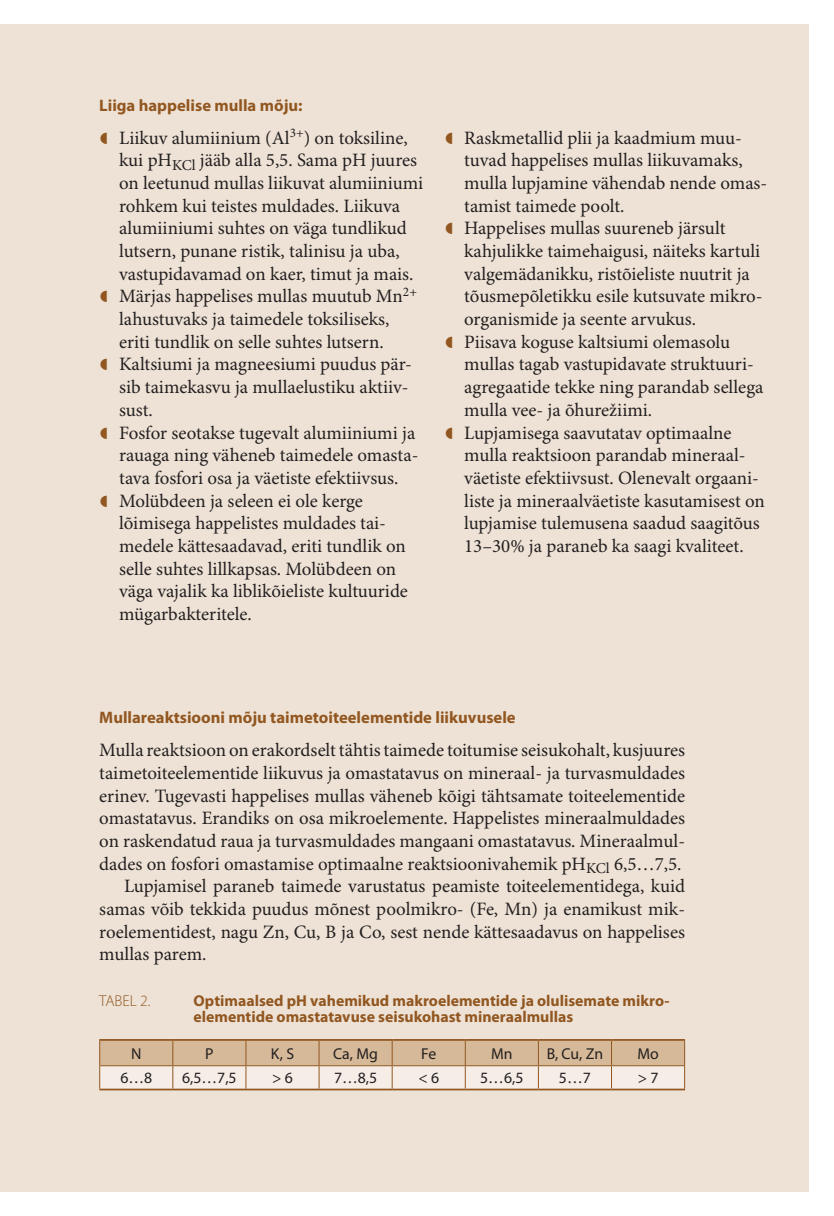
<style>
.page{position:relative;width:834px;height:1216px;background:#fff}
.page>*{position:absolute;margin:0;border:0;box-sizing:border-box;transform-origin:0 0}
.t1{font:18.9px/22.8px "Minion Pro";color:#231f20}
.t2{font:700 16.62px "Myriad Pro";color:#925721}
.t3{font:700 15.75px/15.8px "Myriad Pro";color:#925721}
.t4{font:15.75px "Myriad Pro";color:#231f20}
.t5{font:300 15.75px "Myriad Pro";color:#925721}
</style>
<div class="page">
<div style="left:0;top:25px;width:809px;height:1167px;background:#ede2d5"></div>
<hr style="left:99px;top:1038px;width:74px;height:2px;background:#925721">
<hr style="left:173px;top:1038px;width:73px;height:2px;background:#925721">
<hr style="left:246px;top:1038px;width:73px;height:2px;background:#925721">
<hr style="left:319px;top:1038px;width:73px;height:2px;background:#925721">
<hr style="left:392px;top:1038px;width:73px;height:2px;background:#925721">
<hr style="left:465px;top:1038px;width:73px;height:2px;background:#925721">
<hr style="left:538px;top:1038px;width:73px;height:2px;background:#925721">
<hr style="left:611px;top:1038px;width:74px;height:2px;background:#925721">
<svg style="left:99px;top:1039px;width:586px;height:49px;background:#dec8b1"></svg>
<hr style="left:99px;top:1088px;width:74px;height:2px;background:#925721">
<hr style="left:173px;top:1088px;width:73px;height:2px;background:#925721">
<hr style="left:246px;top:1088px;width:73px;height:2px;background:#925721">
<hr style="left:319px;top:1088px;width:73px;height:2px;background:#925721">
<hr style="left:392px;top:1088px;width:73px;height:2px;background:#925721">
<hr style="left:465px;top:1088px;width:73px;height:2px;background:#925721">
<hr style="left:538px;top:1088px;width:73px;height:2px;background:#925721">
<hr style="left:611px;top:1088px;width:74px;height:2px;background:#925721">
<p class="t2" style="left:99px;top:96px;width:205px">Liiga happelise mulla mõju:</p>
<p class="t1" style="left:119px;top:127px;width:305px">Liikuv alumiinium (Al<sup>3+</sup>) on toksiline, kui pH<sub>KCl</sub> jääb alla 5,5. Sama pH juures on leetunud mullas liikuvat alumiiniumi rohkem kui teistes muldades. Liikuva alumiiniumi suhtes on väga tundlikud lutsern, punane ristik, talinisu ja uba, vastupidavamad on kaer, timut ja mais.<br>Märjas happelises mullas muutub Mn<sup>2+ </sup>lahustuvaks ja taimedele toksiliseks, eriti tundlik on selle suhtes lutsern.<br>Kaltsiumi ja magneesiumi puudus pär&shy;sib taimekasvu ja mullaelustiku aktiiv&shy;sust.<br>Fosfor seotakse tugevalt alumiiniumi ja rauaga ning väheneb taimedele omasta&shy;tava fosfori osa ja väetiste efektiivsus.<br>Molübdeen ja seleen ei ole kerge lõimisega happelistes muldades tai&shy;medele kättesaadavad, eriti tundlik on selle suhtes lillkapsas. Molübdeen on väga vajalik ka liblikõieliste kultuuride mügarbakteritele.</p>
<p class="t1" style="left:464px;top:127px;width:304px">Raskmetallid plii ja kaadmium muu&shy;tuvad happelises mullas liikuvamaks, mulla lupjamine vähendab nende omas&shy;tamist taimede poolt.<br>Happelises mullas suureneb järsult kahjulikke taimehaigusi, näiteks kartuli valgemädanikku, ristõieliste nuutrit ja tõusmepõletikku esile kutsuvate mikro&shy;organismide ja seente arvukus.<br>Piisava koguse kaltsiumi olemasolu mullas tagab vastupidavate struktuuri&shy;agregaatide tekke ning parandab sellega mulla vee- ja õhurežiimi.<br>Lupjamisega saavutatav optimaalne mulla reaktsioon parandab mineraal&shy;väetiste efektiivsust. Olenevalt orgaani&shy;liste ja mineraalväetiste kasutamisest on lupjamise tulemusena saadud saagitõus 13–30% ja paraneb ka saagi kvaliteet.</p>
<p class="t2" style="left:99px;top:708px;width:418px">Mullareaktsiooni mõju taimetoiteelementide liikuvusele</p>
<p class="t1" style="left:99px;top:739px;width:587px">Mulla reaktsioon on erakordselt tähtis taimede toitumise seisukohalt, kusjuures</p>
<p class="t1" style="left:99px;top:762px;width:587px">taimetoiteelementide liikuvus ja omastatavus on mineraal- ja turvasmuldades</p>
<p class="t1" style="left:99px;top:785px;width:587px">erinev. Tugevasti happelises mullas väheneb kõigi tähtsamate toiteelementide</p>
<p class="t1" style="left:99px;top:807px;width:587px">omastatavus. Erandiks on osa mikroelemente. Happelistes mineraalmuldades</p>
<p class="t1" style="left:99px;top:830px;width:587px">on raskendatud raua ja turvasmuldades mangaani omastatavus. Mineraalmul-</p>
<p class="t1" style="left:99px;top:853px;width:583px">dades on fosfori omastamise optimaalne reaktsioonivahemik pH<sub>KCl</sub> 6,5…7,5.</p>
<p class="t1" style="left:124px;top:875px;width:562px">Lupjamisel paraneb taimede varustatus peamiste toiteelementidega, kuid</p>
<p class="t1" style="left:99px;top:898px;width:587px">samas võib tekkida puudus mõnest poolmikro- (Fe, Mn) ja enamikust mik-</p>
<p class="t1" style="left:99px;top:921px;width:587px">roelementidest, nagu Zn, Cu, B ja Co, sest nende kättesaadavus on happelises</p>
<p class="t1" style="left:99px;top:943px;width:109px">mullas parem.</p>
<p class="t5" style="left:99px;top:992px;width:53px">TABEL 2.</p>
<p class="t3" style="left:193px;top:993px;width:477px">Optimaalsed pH vahemikud makroelementide ja olulisemate mikro&shy;elementide omastatavuse seisukohast mineraalmullas</p>
<p class="t4" style="left:131px;top:1044px;width:12px">N</p>
<p class="t4" style="left:205px;top:1044px;width:10px">P</p>
<p class="t4" style="left:271px;top:1044px;width:25px">K, S</p>
<p class="t4" style="left:333px;top:1044px;width:46px">Ca, Mg</p>
<p class="t4" style="left:421px;top:1044px;width:17px">Fe</p>
<p class="t4" style="left:491px;top:1044px;width:23px">Mn</p>
<p class="t4" style="left:546px;top:1044px;width:58px">B, Cu, Zn</p>
<p class="t4" style="left:637px;top:1044px;width:23px">Mo</p>
<p class="t4" style="left:120px;top:1068px;width:33px">6…8</p>
<p class="t4" style="left:182px;top:1068px;width:56px">6,5…7,5</p>
<p class="t4" style="left:272px;top:1068px;width:22px">&gt; 6</p>
<p class="t4" style="left:334px;top:1068px;width:45px">7…8,5</p>
<p class="t4" style="left:418px;top:1068px;width:22px">&lt; 6</p>
<p class="t4" style="left:480px;top:1068px;width:45px">5…6,5</p>
<p class="t4" style="left:559px;top:1068px;width:33px">5…7</p>
<p class="t4" style="left:637px;top:1068px;width:22px">&gt; 7</p>
</div>
